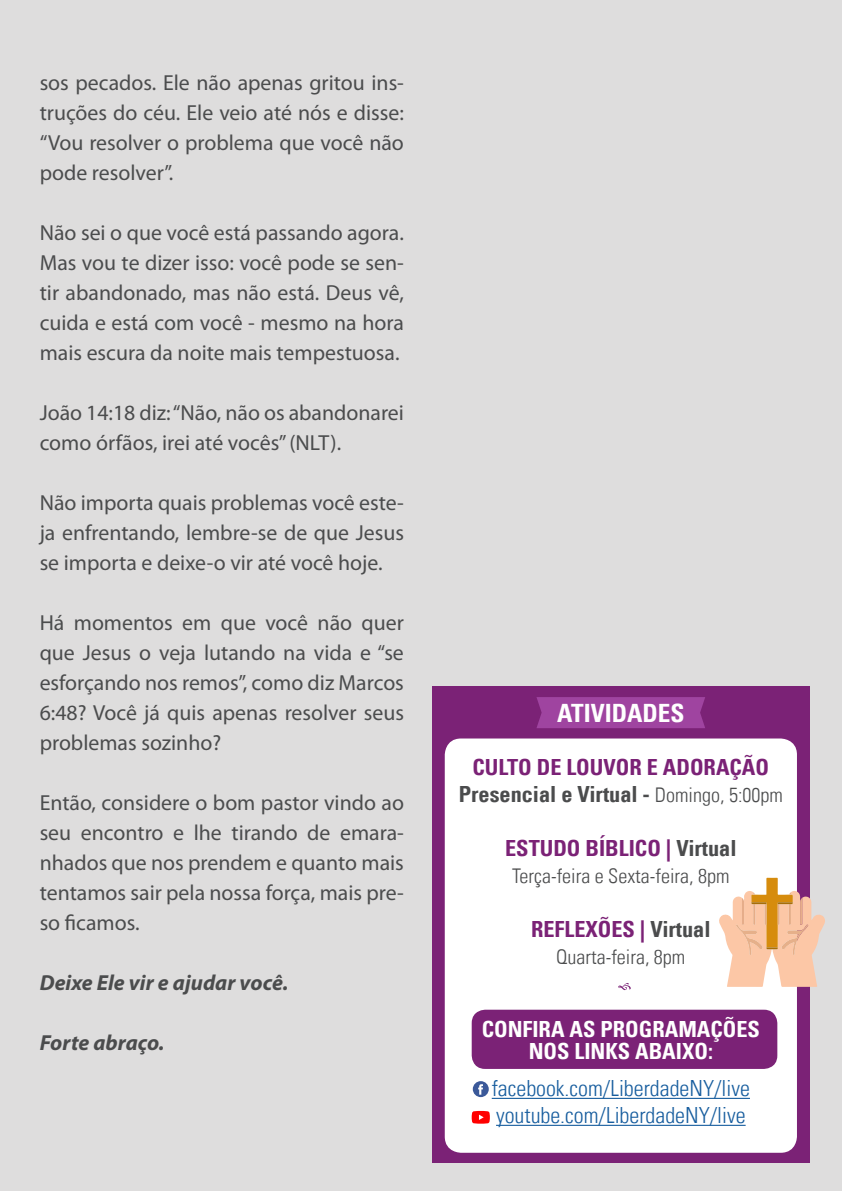
<style>
.page{position:relative;width:842px;height:1191px;background:#dedddd}
.page>*{position:absolute;margin:0;border:0;box-sizing:border-box;transform-origin:0 0}
.t1{font:700 condensed 25.2px "Univers LT";color:#fff}
.t2{font:700 condensed 22.2px "Univers LT";color:#7b2276}
.t3{font:300 condensed 22.2px/27px "Univers LT";color:#175d9e}
.t4{font:700 condensed 22.2px "Univers LT";color:#fff}
.t5{font:700 condensed 22.2px "Univers LT";color:#4b4c4d}
.t6{font:21.8px/30px "Myriad Pro";color:#4b4c4d;text-align:justify}
.t7{font:italic 700 21.8px "Myriad Pro";color:#4b4c4d}
.t8{font:300 condensed 20.2px "Univers LT";color:#4b4c4d}
.s1{font-weight:300;font-size:20.2px}
.s2{color:#4b4c4d}
</style>
<div class="page">
<div style="left:432px;top:686px;width:377px;height:477px;background:#7b2276"></div>
<div style="left:536px;top:697px;width:169px;height:31px;background:#9f44a0"></div>
<div style="left:445px;top:738px;width:352px;height:414px;background:#fff;border-radius:16px"></div>
<div style="left:472px;top:1009px;width:305px;height:60px;background:#7b2276;border-radius:13px"></div>
<hr style="left:492px;top:1097px;width:258px;height:2px;background:#175d9e">
<hr style="left:496px;top:1124px;width:250px;height:1px;background:#175d9e">
<svg style="left:472px;top:1111px;width:18px;height:12px"></svg>
<div style="left:473px;top:1081px;width:16px;height:16px;background:#3b5999;border-radius:50%"></div>
<svg style="left:478px;top:1084px;width:5px;height:10px"></svg>
<svg style="left:618px;top:983px;width:13px;height:7px"></svg>
<svg style="left:719px;top:877px;width:106px;height:110px"></svg>
<p class="t6" style="left:40px;top:67px;width:366px">sos pecados. Ele não apenas gritou ins&shy;truções do céu. Ele veio até nós e disse: “Vou resolver o problema que você não pode resolver”.</p>
<p class="t6" style="left:40px;top:217px;width:366px">Não sei o que você está passando agora.<br>Mas vou te dizer isso: você pode se sen&shy;tir abandonado, mas não está. Deus vê, cuida e está com você - mesmo na hora mais escura da noite mais tempestuosa.</p>
<p class="t6" style="left:40px;top:397px;width:366px">João 14:18 diz: “Não, não os abandonarei como órfãos, irei até vocês” (NLT).</p>
<p class="t6" style="left:40px;top:487px;width:366px">Não importa quais problemas você este&shy;ja enfrentando, lembre-se de que Jesus se importa e deixe-o vir até você hoje.</p>
<p class="t6" style="left:40px;top:607px;width:366px">Há momentos em que você não quer que Jesus o veja lutando na vida e “se esforçando nos remos”, como diz Marcos 6:48? Você já quis apenas resolver seus problemas sozinho?</p>
<p class="t6" style="left:40px;top:787px;width:366px">Então, considere o bom pastor vindo ao seu encontro e lhe tirando de emara&shy;nhados que nos prendem e quanto mais tentamos sair pela nossa força, mais pre&shy;so ficamos.</p>
<p class="t7" style="left:40px;top:968px;width:250px">Deixe Ele vir e ajudar você.</p>
<p class="t7" style="left:40px;top:1028px;width:126px">Forte abraço.</p>
<p class="t1" style="left:557px;top:697px;width:129px">ATIVIDADES</p>
<p class="t2" style="left:472px;top:753px;width:298px">CULTO DE LOUVOR E ADORAÇÃO</p>
<p class="t5" style="left:459px;top:780px;width:326px">Presencial e Virtual - <span class="s1">Domingo, 5:00pm</span></p>
<p class="t2" style="left:505px;top:834px;width:233px">ESTUDO BÍBLICO | <span class="s2">Virtual</span></p>
<p class="t8" style="left:512px;top:864px;width:219px">Terça-feira e Sexta-feira, 8pm</p>
<p class="t2" style="left:531px;top:915px;width:181px">REFLEXÕES | <span class="s2">Virtual</span></p>
<p class="t8" style="left:556px;top:944px;width:131px">Quarta-feira, 8pm</p>
<p class="t4" style="left:482px;top:1015px;width:280px">CONFIRA AS PROGRAMAÇÕES</p>
<p class="t4" style="left:529px;top:1037px;width:186px">NOS LINKS ABAIXO:</p>
<p class="t3" style="left:492px;top:1074px;width:260px">facebook.com/LiberdadeNY/live youtube.com/LiberdadeNY/live</p>
</div>
